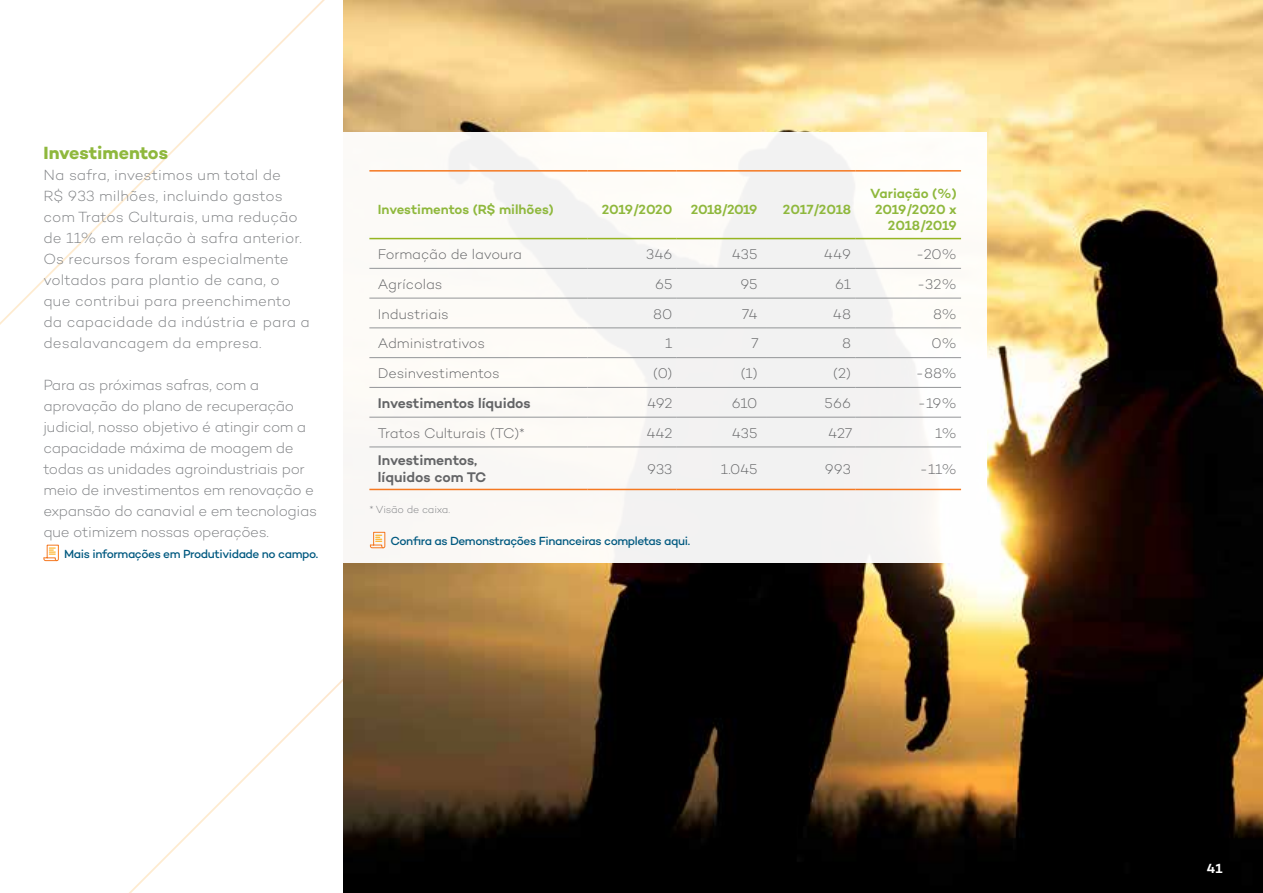
<style>
.page{position:relative;width:1263px;height:893px;background:#fff}
.page>*{position:absolute;margin:0;border:0;box-sizing:border-box;transform-origin:0 0}
.t1{font:700 18px "Campton";letter-spacing:-.005em;color:#8fb83d}
.t2{font:300 15px/21px "Campton";letter-spacing:.005em;color:#808285}
.t3{font:300 15px/21px "Campton";letter-spacing:-.02em;color:#808285}
.t4{font:300 14.25px "Campton";letter-spacing:-.005em;color:#636466}
.t5{font:600 14.25px/17.1px "Campton";letter-spacing:-.005em;color:#636466}
.t6{font:600 13.5px/16.2px "Campton";letter-spacing:-.01em;color:#8fb83d;text-align:right}
.t7{font:600 13.5px "Campton";letter-spacing:-.04em;color:#8fb83d}
.t8{font:600 13.5px "Campton";color:#fff}
.t9{font:500 12px "Campton";letter-spacing:-.035em;color:#005980}
.t10{font:300 10.5px "Campton";letter-spacing:-.015em;color:#808285}
</style>
<div class="page">
<img style="left:344px;top:0;width:919px;height:893px">
<div style="left:334px;top:132px;width:652px;height:430px;background:#faf8f5"></div>
<svg style="left:43px;top:544px;width:16px;height:17px"></svg>
<hr style="left:369px;top:238px;width:218px;height:1px;background:#96b521">
<hr style="left:587px;top:238px;width:90px;height:1px;background:#96b521">
<hr style="left:677px;top:238px;width:89px;height:1px;background:#96b521">
<hr style="left:766px;top:238px;width:89px;height:1px;background:#96b521">
<hr style="left:855px;top:238px;width:106px;height:1px;background:#96b521">
<hr style="left:369px;top:268px;width:218px;height:1px;background:#939598">
<hr style="left:587px;top:268px;width:90px;height:1px;background:#939598">
<hr style="left:677px;top:268px;width:89px;height:1px;background:#939598">
<hr style="left:766px;top:268px;width:89px;height:1px;background:#939598">
<hr style="left:855px;top:268px;width:106px;height:1px;background:#939598">
<hr style="left:369px;top:298px;width:218px;height:1px;background:#939598">
<hr style="left:587px;top:298px;width:90px;height:1px;background:#939598">
<hr style="left:677px;top:298px;width:89px;height:1px;background:#939598">
<hr style="left:766px;top:298px;width:89px;height:1px;background:#939598">
<hr style="left:855px;top:298px;width:106px;height:1px;background:#939598">
<hr style="left:369px;top:327px;width:218px;height:1px;background:#939598">
<hr style="left:587px;top:327px;width:90px;height:1px;background:#939598">
<hr style="left:677px;top:327px;width:89px;height:1px;background:#939598">
<hr style="left:766px;top:327px;width:89px;height:1px;background:#939598">
<hr style="left:855px;top:327px;width:106px;height:1px;background:#939598">
<hr style="left:369px;top:357px;width:218px;height:1px;background:#939598">
<hr style="left:587px;top:357px;width:90px;height:1px;background:#939598">
<hr style="left:677px;top:357px;width:89px;height:1px;background:#939598">
<hr style="left:766px;top:357px;width:89px;height:1px;background:#939598">
<hr style="left:855px;top:357px;width:106px;height:1px;background:#939598">
<hr style="left:369px;top:387px;width:218px;height:1px;background:#939598">
<hr style="left:587px;top:387px;width:90px;height:1px;background:#939598">
<hr style="left:677px;top:387px;width:89px;height:1px;background:#939598">
<hr style="left:766px;top:387px;width:89px;height:1px;background:#939598">
<hr style="left:855px;top:387px;width:106px;height:1px;background:#939598">
<hr style="left:369px;top:417px;width:218px;height:1px;background:#939598">
<hr style="left:587px;top:417px;width:90px;height:1px;background:#939598">
<hr style="left:677px;top:417px;width:89px;height:1px;background:#939598">
<hr style="left:766px;top:417px;width:89px;height:1px;background:#939598">
<hr style="left:855px;top:417px;width:106px;height:1px;background:#939598">
<hr style="left:369px;top:447px;width:218px;height:1px;background:#939598">
<hr style="left:587px;top:447px;width:90px;height:1px;background:#939598">
<hr style="left:677px;top:447px;width:89px;height:1px;background:#939598">
<hr style="left:766px;top:447px;width:89px;height:1px;background:#939598">
<hr style="left:855px;top:447px;width:106px;height:1px;background:#939598">
<hr style="left:369px;top:489px;width:218px;height:1px;background:#f57821">
<hr style="left:587px;top:489px;width:90px;height:1px;background:#f57821">
<hr style="left:677px;top:489px;width:89px;height:1px;background:#f57821">
<hr style="left:766px;top:489px;width:89px;height:1px;background:#f57821">
<hr style="left:855px;top:489px;width:106px;height:1px;background:#f57821">
<hr style="left:369px;top:170px;width:218px;height:2px;background:#f57821">
<hr style="left:587px;top:170px;width:90px;height:2px;background:#f57821">
<hr style="left:677px;top:170px;width:89px;height:2px;background:#f57821">
<hr style="left:766px;top:170px;width:89px;height:2px;background:#f57821">
<hr style="left:855px;top:170px;width:106px;height:2px;background:#f57821">
<svg style="left:369px;top:531px;width:17px;height:18px"></svg>
<p class="t1" style="left:44px;top:141px;width:126px">Investimentos</p>
<p class="t2" style="left:44px;top:164px;width:268px">Na safra, investimos um total de<br>R$ 933 milhões, incluindo gastos com Tratos Culturais, uma redução de 11% em relação à safra anterior.<br>Os recursos foram especialmente voltados para plantio de cana, o que contribui para preenchimento da capacidade da indústria e para a desalavancagem da empresa.</p>
<p class="t3" style="left:44px;top:374px;width:275px">Para as próximas safras, com a aprovação do plano de recuperação judicial, nosso objetivo é atingir com a capacidade máxima de moagem de todas as unidades agroindustriais por meio de investimentos em renovação e expansão do canavial e em tecnologias que otimizem nossas operações.</p>
<p class="t9" style="left:64px;top:546px;width:256px">Mais informações em Produtividade no campo.</p>
<p class="t6" style="left:378px;top:201px;width:178px">Investimentos (R$ milhões)</p>
<p class="t6" style="left:602px;top:201px;width:72px">2019/2020</p>
<p class="t7" style="left:691px;top:201px;width:68px">2018/2019</p>
<p class="t6" style="left:783px;top:201px;width:70px">2017/2018</p>
<p class="t6" style="left:870px;top:185px;width:88px">Variação (%)<br>2019/2020 x<br>2018/2019</p>
<p class="t4" style="left:378px;top:246px;width:146px">Formação de lavoura</p>
<p class="t4" style="left:646px;top:246px;width:28px">346</p>
<p class="t4" style="left:732px;top:246px;width:27px">435</p>
<p class="t4" style="left:824px;top:246px;width:29px">449</p>
<p class="t4" style="left:916px;top:246px;width:42px">-20%</p>
<p class="t4" style="left:378px;top:275px;width:66px">Agrícolas</p>
<p class="t4" style="left:655px;top:275px;width:19px">65</p>
<p class="t4" style="left:740px;top:275px;width:19px">95</p>
<p class="t4" style="left:835px;top:275px;width:18px">61</p>
<p class="t4" style="left:917px;top:275px;width:41px">-32%</p>
<p class="t4" style="left:378px;top:305px;width:72px">Industriais</p>
<p class="t4" style="left:653px;top:305px;width:21px">80</p>
<p class="t4" style="left:742px;top:305px;width:17px">74</p>
<p class="t4" style="left:833px;top:305px;width:20px">48</p>
<p class="t4" style="left:933px;top:305px;width:25px">8%</p>
<p class="t4" style="left:378px;top:335px;width:109px">Administrativos</p>
<p class="t4" style="left:665px;top:335px;width:9px">1</p>
<p class="t4" style="left:752px;top:335px;width:9px">7</p>
<p class="t4" style="left:842px;top:335px;width:11px">8</p>
<p class="t4" style="left:931px;top:335px;width:27px">0%</p>
<p class="t4" style="left:378px;top:365px;width:123px">Desinvestimentos</p>
<p class="t4" style="left:653px;top:365px;width:21px">(0)</p>
<p class="t4" style="left:741px;top:365px;width:18px">(1)</p>
<p class="t4" style="left:833px;top:365px;width:19px">(2)</p>
<p class="t4" style="left:916px;top:365px;width:42px">-88%</p>
<p class="t5" style="left:378px;top:394px;width:154px">Investimentos líquidos</p>
<p class="t4" style="left:647px;top:394px;width:27px">492</p>
<p class="t4" style="left:732px;top:394px;width:27px">610</p>
<p class="t4" style="left:825px;top:394px;width:28px">566</p>
<p class="t4" style="left:918px;top:394px;width:40px">-19%</p>
<p class="t4" style="left:378px;top:424px;width:149px">Tratos Culturais (TC)*</p>
<p class="t4" style="left:646px;top:424px;width:28px">442</p>
<p class="t4" style="left:732px;top:424px;width:27px">435</p>
<p class="t4" style="left:828px;top:424px;width:26px">427</p>
<p class="t4" style="left:935px;top:424px;width:23px">1%</p>
<p class="t5" style="left:378px;top:451px;width:110px">Investimentos, líquidos com TC</p>
<p class="t4" style="left:647px;top:460px;width:27px">933</p>
<p class="t4" style="left:721px;top:460px;width:38px">1.045</p>
<p class="t4" style="left:825px;top:460px;width:28px">993</p>
<p class="t4" style="left:920px;top:460px;width:38px">-11%</p>
<p class="t10" style="left:369px;top:503px;width:82px">* Visão de caixa.</p>
<p class="t9" style="left:391px;top:534px;width:301px">Confira as Demonstrações Financeiras completas aqui.</p>
<p class="t8" style="left:1207px;top:860px;width:17px">41</p>
</div>
